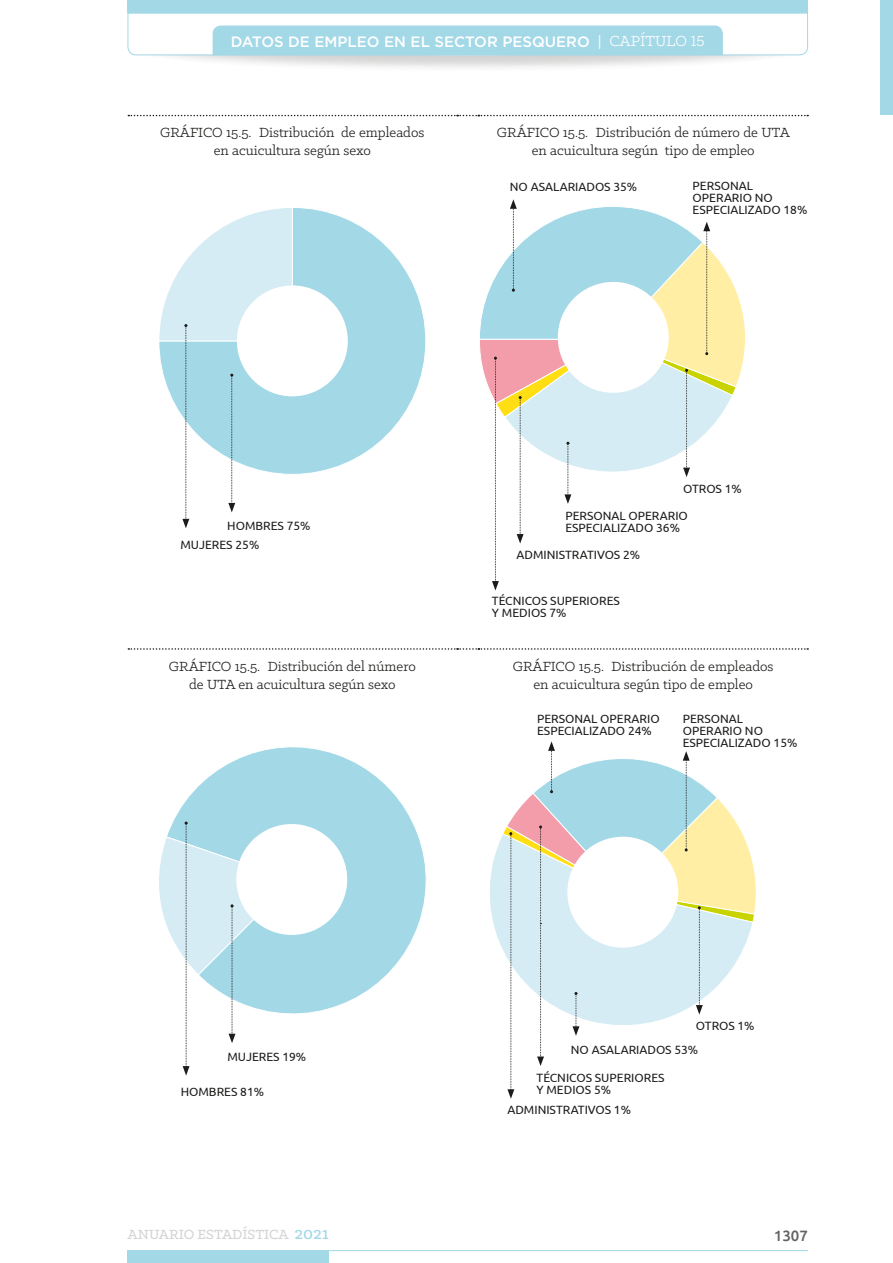
<style>
.page{position:relative;width:893px;height:1263px;background:#fff}
.page>*{position:absolute;margin:0;border:0;box-sizing:border-box;transform-origin:0 0}
.TITULO_TABLA{font:15px/18px "Klinic Slab";color:#1d1d1b;text-align:center}
.t1{font:500 15px "Gotham";color:#fff}
.t2{font:500 15px "Klinic Slab";color:#d5d5d5}
.t3{font:500 15px "Ubuntu";color:#646363}
.t4{font:12px/12px "Ubuntu";color:#1c1c1b}
.s1{font-weight:400}
.s2{font-family:"Klinic Slab";font-weight:400;font-size:16.5px}
.s3{font-size:18.9px;color:#a3d8e7}
</style>
<div class="page">
<div style="left:880px;top:0;width:13px;height:115px;background:#a3d8e7"></div>
<div style="left:124px;top:13px;width:687px;height:59px;background:#1d1d1b;opacity:.2"></div>
<div style="left:128px;top:1250px;width:201px;height:13px;background:#a3d8e7"></div>
<div style="left:128px;top:0;width:680px;height:13px;background:#a3d8e7"></div>
<hr style="left:128px;top:1250px;width:680px;height:1px;background:#a3d8e7">
<svg style="left:127px;top:12px;width:681px;height:44px"></svg>
<svg style="left:128px;top:115px;width:680px;height:2px"></svg>
<svg style="left:293px;top:208px;width:133px;height:266px;fill:#a3d8e7"></svg>
<div style="left:237px;top:285px;width:111px;height:111px;background:#fff;border-radius:50%"></div>
<svg style="left:159px;top:208px;width:134px;height:320px"></svg>
<svg style="left:480px;top:199px;width:265px;height:391px"></svg>
<svg style="left:128px;top:648px;width:680px;height:2px"></svg>
<svg style="left:174px;top:747px;width:252px;height:252px"></svg>
<svg style="left:159px;top:819px;width:194px;height:256px"></svg>
<svg style="left:490px;top:837px;width:12px;height:110px"></svg>
<svg style="left:502px;top:741px;width:254px;height:358px"></svg>
<p class="t1" style="left:231px;top:33px;width:475px">DATOS DE EMPLEO EN EL SECTOR PESQUERO <span class="s1">|</span> <span class="s2">CAPÍTULO 15</span></p>
<p class="TITULO_TABLA" style="left:160px;top:123px;width:266px">GRÁFICO 15.5. Distribución de empleados en acuicultura según sexo</p>
<p class="TITULO_TABLA" style="left:497px;top:123px;width:294px">GRÁFICO 15.5. Distribución de número de UTA en acuicultura según tipo de empleo</p>
<p class="t4" style="left:180px;top:516px;width:132px;line-height:18.9px;text-indent:47px">HOMBRES 75%<br>MUJERES 25%</p>
<p class="t4" style="left:510px;top:180px;width:129px">NO ASALARIADOS 35%</p>
<p class="t4" style="left:693px;top:179px;width:116px">PERSONAL<br>OPERARIO NO<br>ESPECIALIZADO 18%</p>
<p class="t4" style="left:683px;top:482px;width:60px">OTROS 1%</p>
<p class="t4" style="left:565px;top:509px;width:124px">PERSONAL OPERARIO<br>ESPECIALIZADO 36%</p>
<p class="t4" style="left:517px;top:548px;width:125px">ADMINISTRATIVOS 2%</p>
<p class="t4" style="left:492px;top:595px;width:129px">TÉCNICOS SUPERIORES<br>Y MEDIOS 7%</p>
<p class="TITULO_TABLA" style="left:169px;top:657px;width:248px">GRÁFICO 15.5. Distribución del número de UTA en acuicultura según sexo</p>
<p class="TITULO_TABLA" style="left:513px;top:657px;width:262px">GRÁFICO 15.5. Distribución de empleados en acuicultura según tipo de empleo</p>
<p class="t4" style="left:537px;top:712px;width:124px">PERSONAL OPERARIO<br>ESPECIALIZADO 24%</p>
<p class="t4" style="left:683px;top:712px;width:116px">PERSONAL<br>OPERARIO NO<br>ESPECIALIZADO 15%</p>
<p class="t4" style="left:227px;top:1050px;width:80px">MUJERES 19%</p>
<p class="t4" style="left:181px;top:1086px;width:85px">HOMBRES 81%</p>
<p class="t4" style="left:696px;top:1019px;width:60px">OTROS 1%</p>
<p class="t4" style="left:571px;top:1043px;width:129px">NO ASALARIADOS 53%</p>
<p class="t4" style="left:537px;top:1071px;width:130px">TÉCNICOS SUPERIORES<br>Y MEDIOS 5%</p>
<p class="t4" style="left:507px;top:1104px;width:125px">ADMINISTRATIVOS 1%</p>
<p class="t2" style="left:128px;top:1224px;width:203px">ANUARIO ESTADÍSTICA <span class="s3">2021</span></p>
<p class="t3" style="left:774px;top:1226px;width:36px">1307</p>
</div>
